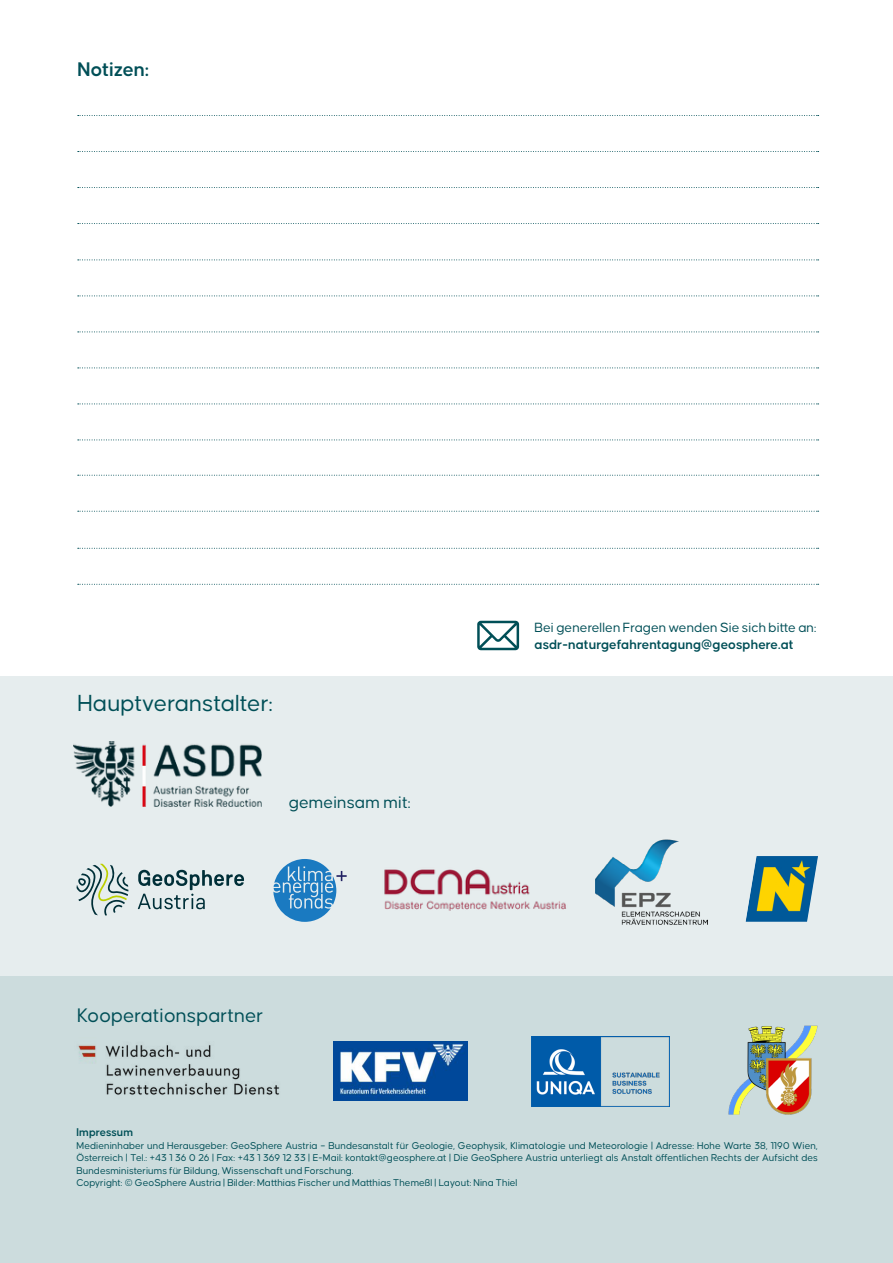
<style>
.page{position:relative;width:893px;height:1263px;background:#fff}
.page>*{position:absolute;margin:0;border:0;box-sizing:border-box;transform-origin:0 0}
.t1{font:24.9px "Causten";color:#004f57}
.t2{font:600 21px "Causten";color:#004f57}
.t3{font:20.85px "Causten";color:#004f57}
.t4{font:18px "Causten";color:#004f57}
.t5{font:14.25px "Causten";color:#004f57}
.t6{font:600 14.25px "Causten";color:#004f57}
.t7{font:600 12px "Causten";color:#004f57}
.t8{font:10.5px/12.6px "Causten";color:#004f57}
</style>
<div class="page">
<div style="left:0;top:975px;width:893px;height:288px;background:#ccdcdd"></div>
<div style="left:0;top:676px;width:893px;height:299px;background:#e6edee"></div>
<img style="left:78px;top:1045px;width:202px;height:50px">
<svg style="left:273px;top:859px;width:74px;height:63px"></svg>
<img style="left:384px;top:869px;width:182px;height:41px">
<svg style="left:477px;top:621px;width:42px;height:29px"></svg>
<svg style="left:78px;top:115px;width:741px;height:1px"></svg>
<svg style="left:78px;top:260px;width:741px;height:1px"></svg>
<svg style="left:78px;top:475px;width:741px;height:1px"></svg>
<svg style="left:78px;top:548px;width:741px;height:1px"></svg>
<svg style="left:78px;top:187px;width:741px;height:1px"></svg>
<svg style="left:78px;top:404px;width:741px;height:1px"></svg>
<svg style="left:78px;top:332px;width:741px;height:1px"></svg>
<svg style="left:78px;top:151px;width:741px;height:1px"></svg>
<svg style="left:78px;top:296px;width:741px;height:1px"></svg>
<svg style="left:78px;top:511px;width:741px;height:1px"></svg>
<svg style="left:78px;top:584px;width:741px;height:1px"></svg>
<svg style="left:78px;top:223px;width:741px;height:1px"></svg>
<svg style="left:78px;top:440px;width:741px;height:1px"></svg>
<svg style="left:78px;top:368px;width:741px;height:1px"></svg>
<svg style="left:77px;top:864px;width:51px;height:51px"></svg>
<svg style="left:138px;top:870px;width:106px;height:39px"></svg>
<img style="left:334px;top:1042px;width:134px;height:58px">
<img style="left:745px;top:856px;width:73px;height:66px">
<img style="left:531px;top:1037px;width:139px;height:69px">
<img style="left:74px;top:742px;width:187px;height:64px">
<img style="left:596px;top:839px;width:112px;height:86px">
<img style="left:728px;top:1025px;width:90px;height:90px">
<h2 class="t2" style="left:78px;top:58px;width:73px">Notizen:</h2>
<h1 class="t1" style="left:77px;top:690px;width:197px">Hauptveranstalter:</h1>
<h3 class="t4" style="left:289px;top:792px;width:123px">gemeinsam mit:</h3>
<h3 class="t3" style="left:77px;top:1004px;width:188px">Kooperationspartner</h3>
<h3 class="t5" style="left:535px;top:619px;width:283px">Bei generellen Fragen wenden Sie sich bitte an:</h3>
<h3 class="t6" style="left:535px;top:636px;width:260px">asdr-naturgefahrentagung@geosphere.at</h3>
<p class="t7" style="left:77px;top:1125px;width:58px">Impressum</p>
<p class="t8" style="left:77px;top:1139px;width:743px">Medieninhaber und Herausgeber: GeoSphere Austria – Bundesanstalt für Geologie, Geophysik, Klimatologie und Meteorologie | Adresse: Hohe Warte 38, 1190 Wien, Österreich | Tel.: +43 1 36 0 26 | Fax: +43 1 369 12 33 | E-Mail: kontakt@geosphere.at | Die GeoSphere Austria unterliegt als Anstalt öffentlichen Rechts der Aufsicht des Bundesministeriums für Bildung, Wissenschaft und Forschung.<br>Copyright: © GeoSphere Austria | Bilder: Matthias Fischer und Matthias Themeßl | Layout: Nina Thiel</p>
</div>
